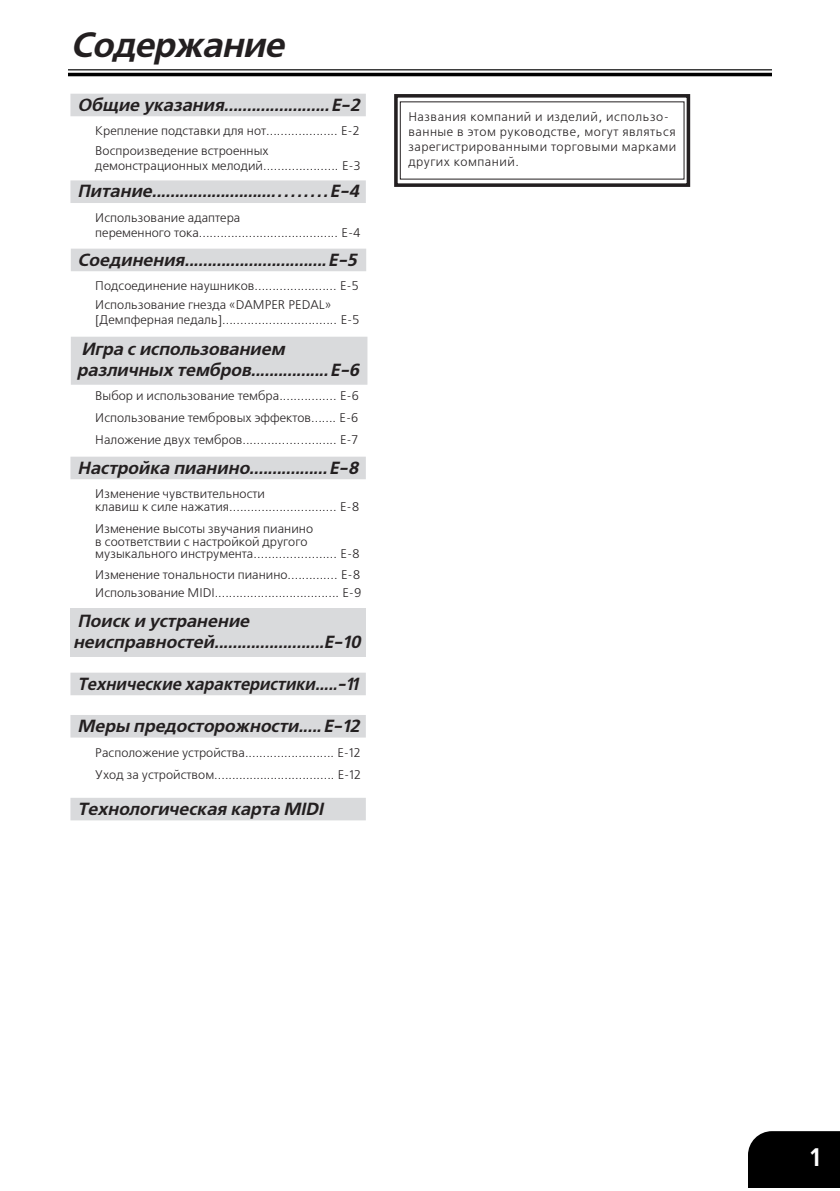
<style>
.page{position:relative;width:840px;height:1191px;background:#fff}
.page>*{position:absolute;margin:0;border:0;box-sizing:border-box;transform-origin:0 0}
.t1{font:italic 700 35.2px "Free Set C";color:#231f20}
.t2{font:700 25.4px "Free Set C";color:#fff;scale:.9 1}
.t3{font:italic 700 17.6px/21px "Free Set C";color:#231f20}
.t4{font:italic 700 17.6px "Free Set C";color:#231f20;scale:.93 1}
.t5{font:12.6px/22.2px "Free Set C";letter-spacing:.005em;color:#231f20}
.t6{font:12.6px/15px "Free Set C";letter-spacing:.04em;color:#231f20}
</style>
<div class="page">
<div style="left:394px;top:94px;width:295px;height:93px;border:4px solid #231f20"></div>
<div style="left:70px;top:94px;width:295px;height:22px;background:#d9dadc"></div>
<div style="left:70px;top:180px;width:295px;height:23px;background:#d9dadc"></div>
<div style="left:71px;top:249px;width:295px;height:22px;background:#d9dadc"></div>
<div style="left:71px;top:337px;width:295px;height:47px;background:#d9dadc"></div>
<div style="left:71px;top:337px;width:296px;height:48px;border:1px solid #d9dadc"></div>
<div style="left:70px;top:457px;width:295px;height:22px;background:#d9dadc"></div>
<div style="left:70px;top:608px;width:295px;height:48px;background:#d9dadc"></div>
<div style="left:70px;top:672px;width:295px;height:23px;background:#d9dadc"></div>
<div style="left:70px;top:715px;width:295px;height:22px;background:#d9dadc"></div>
<div style="left:70px;top:798px;width:295px;height:22px;background:#d9dadc"></div>
<div style="left:748px;top:1131px;width:91px;height:56px;background:#000"></div>
<hr style="left:68px;top:69px;width:703px;height:1px;background:#000">
<hr style="left:68px;top:73px;width:703px;height:3px;background:#000">
<h1 class="t1" style="left:70px;top:24px;width:220px">Содержание</h1>
<h3 class="t3" style="left:77px;top:94px;width:286px">Общие указания....................... E-2</h3>
<p class="t5" style="left:95px;top:121px;width:265px;line-height:19.8px">Крепление подставки для нот.................... E-2<br>Воспроизведение встроенных</p>
<p class="t5" style="left:95px;top:155px;width:267px">демонстрационных мелодий..................... E-3</p>
<h3 class="t3" style="left:77px;top:181px;width:286px">Питание...................................E-4</h3>
<p class="t5" style="left:95px;top:210px;width:267px;line-height:15px">Использование адаптера<br>переменного тока....................................... E-4</p>
<h3 class="t3" style="left:77px;top:249px;width:283px">Соединения............................... E-5</h3>
<p class="t5" style="left:95px;top:277px;width:265px;line-height:18.4px">Подсоединение наушников....................... E-5<br>Использование гнезда «DAMPER PEDAL»</p>
<p class="t5" style="left:95px;top:308px;width:265px">[Демпферная педаль]................................ E-5</p>
<h3 class="t3" style="left:77px;top:338px;width:286px">Игра с использованием различных тембров................. E-6</h3>
<p class="t5" style="left:95px;top:384px;width:265px;text-align:justify">Выбор и использование тембра................ E-6<br>Использование тембровых эффектов....... E-6<br>Наложение двух тембров.......................... E-7</p>
<h3 class="t3" style="left:77px;top:457px;width:285px">Настройка пианино.................E-8</h3>
<p class="t5" style="left:95px;top:488px;width:266px;line-height:12.6px">Изменение чувствительности<br>клавиш к силе нажатия.............................. E-8</p>
<p class="t5" style="left:95px;top:522px;width:266px;line-height:12.6px">Изменение высоты звучания пианино<br>в соответствии с настройкой другого музыкального инструмента....................... E-8</p>
<p class="t5" style="left:95px;top:565px;width:267px;line-height:18.4px">Изменение тональности пианино.............. E-8<br>Использование MIDI................................... E-9</p>
<h3 class="t3" style="left:73px;top:611px;width:291px">Поиск и устранение неисправностей........................E-10</h3>
<h3 class="t4" style="left:77px;top:673px;width:306px">Технические характеристики.....-11</h3>
<h3 class="t3" style="left:77px;top:715px;width:286px">Меры предосторожности..... E-12</h3>
<p class="t5" style="left:95px;top:741px;width:266px">Расположение устройства......................... E-12<br>Уход за устройством.................................. E-12</p>
<h3 class="t3" style="left:77px;top:798px;width:249px">Технологическая карта MIDI</h3>
<p class="t6" style="left:408px;top:109px;width:269px">Названия компаний и изделий, использо&shy;ванные в этом руководстве, могут являться зарегистрированными торговыми марками других компаний.</p>
<h2 class="t2" style="left:809px;top:1142px;width:12px">1</h2>
</div>
